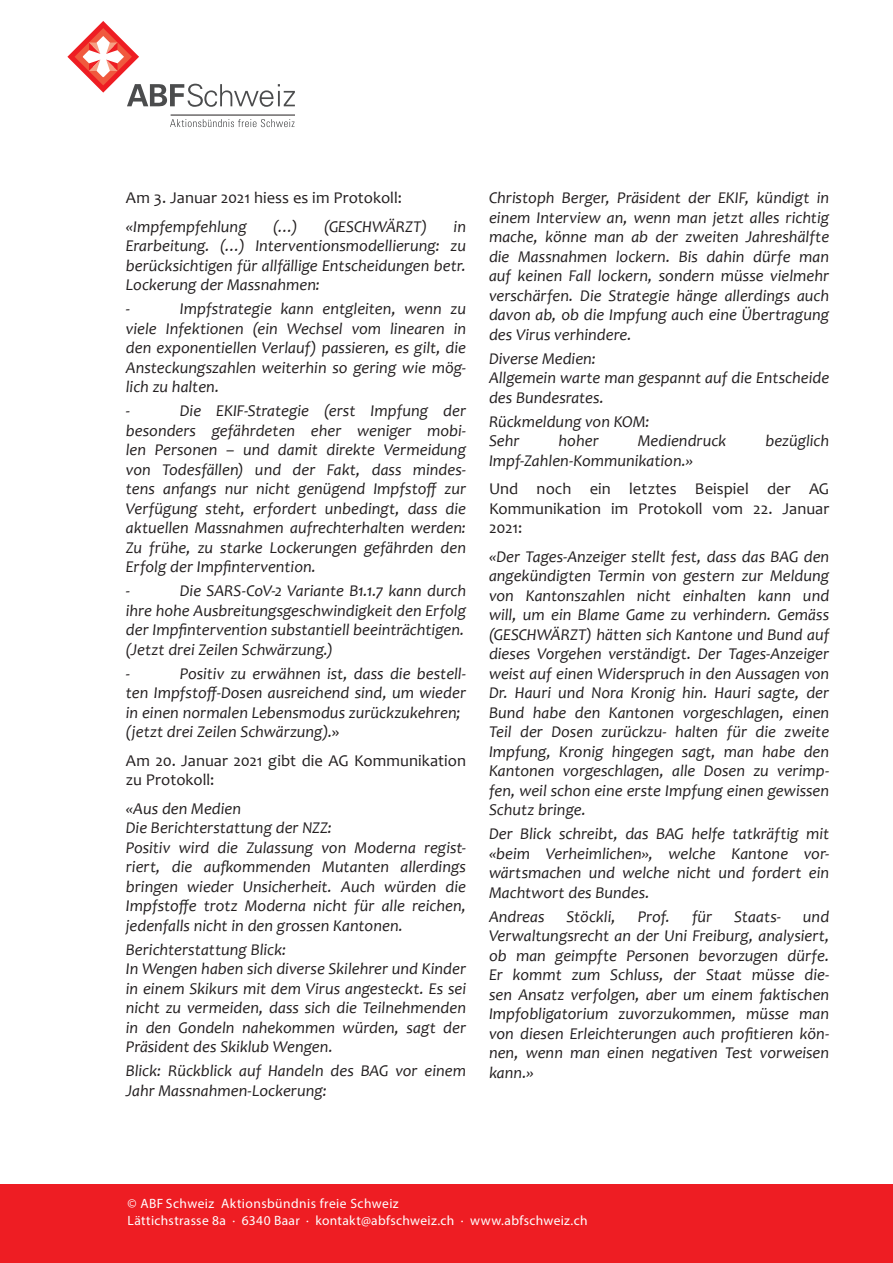
<style>
.page{position:relative;width:893px;height:1263px;background:#fff}
.page>*{position:absolute;margin:0;border:0;box-sizing:border-box;transform-origin:0 0}
.t1{font:italic 16.5px/19.5px "Candara";color:#231f20;text-align:justify}
.t2{font:16.5px/19.5px "Candara";color:#231f20}
.t3{font:13.5px "Myriad Pro";letter-spacing:.03em;color:#fff}
.s1{font-style:normal}
</style>
<div class="page">
<svg style="left:127px;top:84px;width:168px;height:23px"></svg>
<svg style="left:71px;top:25px;width:64px;height:64px"></svg>
<div style="left:68px;top:22px;width:70px;height:70px;border:5px solid #ee1d23;border-radius:50%"></div>
<svg style="left:79px;top:32px;width:49px;height:49px"></svg>
<div style="left:76px;top:29px;width:55px;height:55px;border:6px solid #f0593e;border-radius:50%"></div>
<svg style="left:106px;top:42px;width:12px;height:12px"></svg>
<svg style="left:89px;top:42px;width:11px;height:12px"></svg>
<svg style="left:106px;top:60px;width:12px;height:11px"></svg>
<svg style="left:89px;top:60px;width:11px;height:11px"></svg>
<svg style="left:170px;top:119px;width:125px;height:8px"></svg>
<hr style="left:171px;top:115px;width:123px;height:1px;background:#231f20">
<div style="left:0;top:1184px;width:893px;height:79px;background:#ee1d23"></div>
<p class="t2" style="left:126px;top:188px;width:278px">Am 3. Januar 2021 hiess es im Protokoll:</p>
<p class="t1" style="left:126px;top:217px;width:122px">«Impfempfehlung</p>
<p class="t1" style="left:273px;top:217px;width:26px">(…)</p>
<p class="t1" style="left:324px;top:217px;width:105px">(GESCHWÄRZT)</p>
<p class="t1" style="left:126px;top:217px;width:342px;text-indent:328px">in Erarbeitung. (…) Interventionsmodellierung: zu berücksichtigen für allfällige Entscheidungen betr.<br>Lockerung der Massnahmen:</p>
<p class="t1" style="left:126px;top:299px;width:6px">-</p>
<p class="t1" style="left:126px;top:299px;width:342px;text-indent:54px">Impfstrategie kann entgleiten, wenn zu viele Infektionen (ein Wechsel vom linearen in den exponentiellen Verlauf) passieren, es gilt, die Ansteckungszahlen weiterhin so gering wie mög&shy;lich zu halten.</p>
<p class="t1" style="left:126px;top:401px;width:6px">-</p>
<p class="t1" style="left:126px;top:401px;width:342px;text-indent:54px">Die EKIF-Strategie (erst Impfung der besonders gefährdeten eher weniger mobi&shy;len Personen – und damit direkte Vermeidung von Todesfällen) und der Fakt, dass mindes&shy;tens anfangs nur nicht genügend Impfstoff zur Verfügung steht, erfordert unbedingt, dass die aktuellen Massnahmen aufrechterhalten werden:<br>Zu frühe, zu starke Lockerungen gefährden den Erfolg der Impfintervention.</p>
<p class="t1" style="left:126px;top:581px;width:6px">-</p>
<p class="t1" style="left:126px;top:581px;width:342px;text-indent:54px">Die SARS-CoV-2 Variante B1.1.7 kann durch ihre hohe Ausbreitungsgeschwindigkeit den Erfolg der Impfintervention substantiell beeinträchtigen.</p>
<p class="t1" style="left:126px;top:640px;width:208px">(Jetzt drei Zeilen Schwärzung.)</p>
<p class="t1" style="left:126px;top:664px;width:6px">-</p>
<p class="t1" style="left:126px;top:664px;width:342px;text-indent:54px">Positiv zu erwähnen ist, dass die bestell&shy;ten Impfstoff-Dosen ausreichend sind, um wieder in einen normalen Lebensmodus zurückzukehren;</p>
<p class="t1" style="left:126px;top:722px;width:215px">(jetzt drei Zeilen Schwärzung).<span class="s1">»</span></p>
<p class="t2" style="left:126px;top:751px;width:342px">Am 20. Januar 2021 gibt die AG Kommunikation zu Protokoll:</p>
<p class="t1" style="left:126px;top:799px;width:117px">«Aus den Medien</p>
<p class="t1" style="left:126px;top:818px;width:208px">Die Berichterstattung der NZZ:</p>
<p class="t1" style="left:126px;top:838px;width:342px">Positiv wird die Zulassung von Moderna regist&shy;riert, die aufkommenden Mutanten allerdings bringen wieder Unsicherheit. Auch würden die Impfstoffe trotz Moderna nicht für alle reichen, jedenfalls nicht in den grossen Kantonen.</p>
<p class="t1" style="left:126px;top:940px;width:162px">Berichterstattung Blick:</p>
<p class="t1" style="left:126px;top:959px;width:342px">In Wengen haben sich diverse Skilehrer und Kinder in einem Skikurs mit dem Virus angesteckt. Es sei nicht zu vermeiden, dass sich die Teilnehmenden in den Gondeln nahekommen würden, sagt der Präsident des Skiklub Wengen.</p>
<p class="t1" style="left:126px;top:1061px;width:342px">Blick: Rückblick auf Handeln des BAG vor einem<br>Jahr Massnahmen-Lockerung:</p>
<p class="t1" style="left:489px;top:188px;width:342px">Christoph Berger, Präsident der EKIF, kündigt in einem Interview an, wenn man jetzt alles richtig mache, könne man ab der zweiten Jahreshälfte die Massnahmen lockern. Bis dahin dürfe man auf keinen Fall lockern, sondern müsse vielmehr verschärfen. Die Strategie hänge allerdings auch davon ab, ob die Impfung auch eine Übertragung des Virus verhindere.</p>
<p class="t1" style="left:489px;top:349px;width:108px">Diverse Medien:</p>
<p class="t1" style="left:489px;top:368px;width:342px">Allgemein warte man gespannt auf die Entscheide des Bundesrates.</p>
<p class="t1" style="left:489px;top:412px;width:162px">Rückmeldung von KOM:</p>
<p class="t1" style="left:489px;top:431px;width:32px">Sehr</p>
<p class="t1" style="left:559px;top:431px;width:42px">hoher</p>
<p class="t1" style="left:638px;top:431px;width:90px">Mediendruck</p>
<p class="t1" style="left:765px;top:431px;width:65px">bezüglich</p>
<p class="t1" style="left:489px;top:451px;width:206px">Impf-Zahlen-Kommunikation.»</p>
<p class="t2" style="left:489px;top:479px;width:342px;text-align:justify">Und noch ein letztes Beispiel der AG Kommunikation im Protokoll vom 22. Januar 2021:</p>
<p class="t1" style="left:489px;top:547px;width:342px">«Der Tages-Anzeiger stellt fest, dass das BAG den angekündigten Termin von gestern zur Meldung von Kantonszahlen nicht einhalten kann und will, um ein Blame Game zu verhindern. Gemäss (GESCHWÄRZT) hätten sich Kantone und Bund auf dieses Vorgehen verständigt. Der Tages-Anzeiger weist auf einen Widerspruch in den Aussagen von Dr. Hauri und Nora Kronig hin. Hauri sagte, der Bund habe den Kantonen vorgeschlagen, einen Teil der Dosen zurückzu- halten für die zweite Impfung, Kronig hingegen sagt, man habe den Kantonen vorgeschlagen, alle Dosen zu verimp&shy;fen, weil schon eine erste Impfung einen gewissen Schutz bringe.</p>
<p class="t1" style="left:489px;top:824px;width:342px">Der Blick schreibt, das BAG helfe tatkräftig mit «beim Verheimlichen», welche Kantone vor&shy;wärtsmachen und welche nicht und fordert ein Machtwort des Bundes.</p>
<p class="t1" style="left:489px;top:907px;width:57px">Andreas</p>
<p class="t1" style="left:567px;top:907px;width:51px">Stöckli,</p>
<p class="t1" style="left:638px;top:907px;width:34px">Prof.</p>
<p class="t1" style="left:692px;top:907px;width:22px">für</p>
<p class="t1" style="left:734px;top:907px;width:48px">Staats-</p>
<p class="t1" style="left:489px;top:907px;width:342px;text-indent:314px">und Verwaltungsrecht an der Uni Freiburg, analysiert, ob man geimpfte Personen bevorzugen dürfe.<br>Er kommt zum Schluss, der Staat müsse die&shy;sen Ansatz verfolgen, aber um einem faktischen Impfobligatorium zuvorzukommen, müsse man von diesen Erleichterungen auch profitieren kön&shy;nen, wenn man einen negativen Test vorweisen kann.»</p>
<p class="t3" style="left:128px;top:1195px;width:273px">© ABF Schweiz Aktionsbündnis freie Schweiz</p>
<p class="t3" style="left:128px;top:1212px;width:461px">Lättichstrasse 8a · 6340 Baar · kontakt@abfschweiz.ch · www.abfschweiz.ch</p>
</div>
